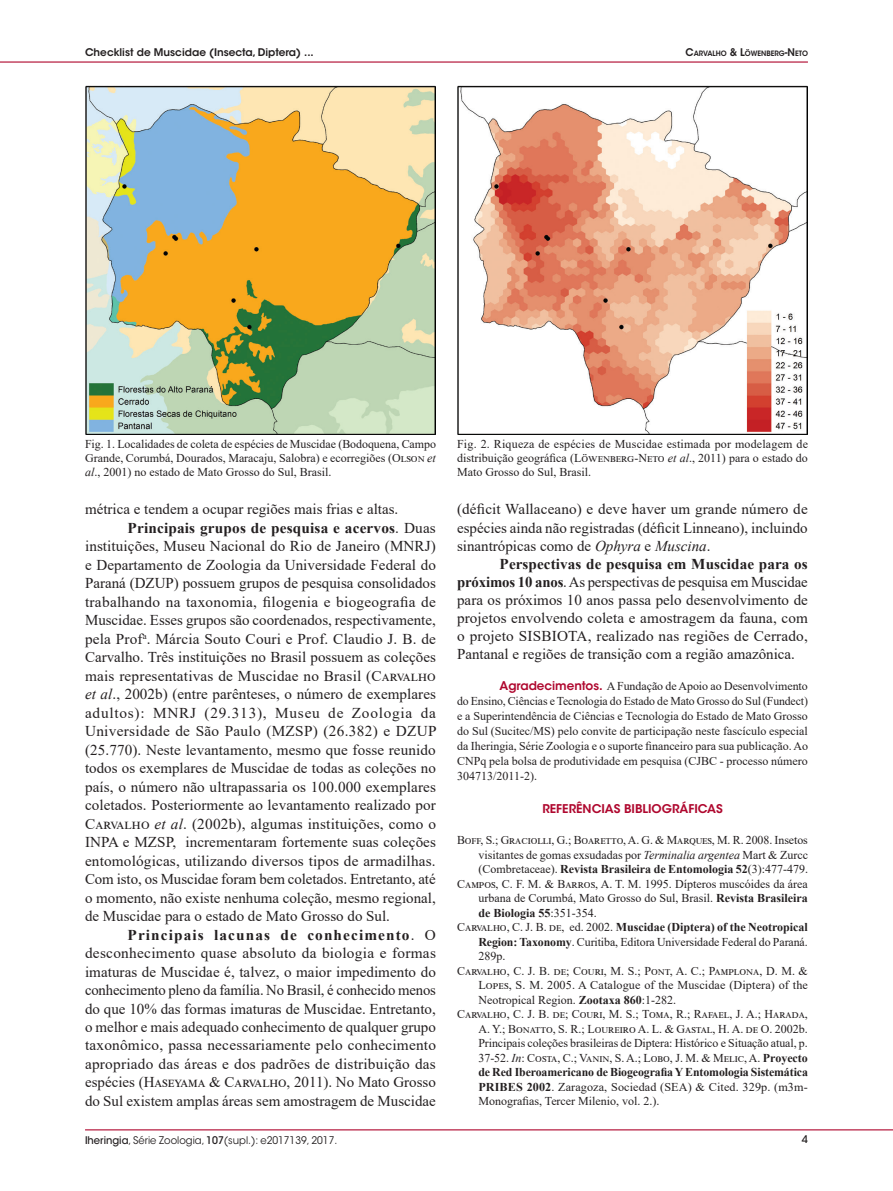
<style>
.page{position:relative;width:893px;height:1191px;background:#fff}
.page>*{position:absolute;margin:0;border:0;box-sizing:border-box;transform-origin:0 0}
.t1{font:15px/18.1px "Times New Roman";letter-spacing:.005em;color:#231f20;text-align:justify}
.t2{font:700 15px "Times New Roman";letter-spacing:.01em;color:#231f20}
.t3{font:15px "Times New Roman";letter-spacing:.05em;color:#231f20}
.t4{font:700 15px "Times New Roman";letter-spacing:.07em;color:#231f20}
.t5{font:12px/15.1px "Times New Roman";color:#231f20;text-align:justify}
.t6{font:700 12px "Times New Roman";color:#231f20}
.t7{font:12px "Times New Roman";letter-spacing:.075em;color:#231f20}
.t8{font:600 12px "ITC Avant Garde Std";color:#af072e}
.t9{font:10.5px "ITC Avant Garde Std";color:#231f20;scale:.95 1}
.t10{font:600 10.5px "ITC Avant Garde Std";color:#231f20}
.t11{font:500 10.5px "ITC Avant Garde Std";color:#231f20}
.t12{font:600 7.35px "ITC Avant Garde Std";color:#231f20;scale:.95 1}
.s1{font-size:10.5px}
.s2{font-style:italic}
.s3{font-weight:400}
.s4{font-weight:500}
.s5{font-weight:700}
.s6{font-family:"ITC Avant Garde Std";font-weight:600;color:#af072e}
</style>
<div class="page">
<hr style="left:0;top:61px;width:808px;height:2px;background:#af072e">
<hr style="left:85px;top:1129px;width:808px;height:1px;background:#af072e">
<img style="left:458px;top:85px;width:349px;height:350px">
<img style="left:86px;top:85px;width:349px;height:350px">
<p class="t10" style="left:85px;top:45px;width:230px">Checklist de Muscidae (Insecta, Diptera) ...</p>
<p class="t12" style="left:685px;top:48px;width:130px"><span class="s1">C</span>ARVALHO <span class="s1">&amp; L</span>ÖWENBERG<span class="s1">-N</span> ETO</p>
<p class="t5" style="left:85px;top:436px;width:352px;line-height:14.4px">Fig. 1. Localidades de coleta de espécies de Muscidae (Bodoquena, Campo Grande, Corumbá, Dourados, Maracaju, Salobra) e ecorregiões (Olson <span class="s2">et al</span>., 2001) no estado de Mato Grosso do Sul, Brasil.</p>
<p class="t5" style="left:457px;top:436px;width:352px;line-height:14.4px">Fig. 2. Riqueza de espécies de Muscidae estimada por modelagem de distribuição geográfica (Löwenberg-Neto <span class="s2">et al</span>., 2011) para o estado do Mato Grosso do Sul, Brasil.</p>
<p class="t1" style="left:85px;top:500px;width:315px">métrica e tendem a ocupar regiões mais frias e altas.</p>
<p class="t2" style="left:128px;top:517px;width:310px">Principais grupos de pesquisa e acervos<span class="s3">. Duas</span></p>
<p class="t1" style="left:85px;top:537px;width:352px">instituições, Museu Nacional do Rio de Janeiro (MNRJ)</p>
<p class="t1" style="left:85px;top:555px;width:352px">e Departamento de Zoologia da Universidade Federal do</p>
<p class="t1" style="left:85px;top:574px;width:352px">Paraná (DZUP) possuem grupos de pesquisa consolidados</p>
<p class="t1" style="left:85px;top:592px;width:352px">trabalhando na taxonomia, filogenia e biogeografia de</p>
<p class="t1" style="left:85px;top:611px;width:352px">Muscidae. Esses grupos são coordenados, respectivamente,</p>
<p class="t1" style="left:85px;top:629px;width:352px">pela Prof<sup>a</sup>. Márcia Souto Couri e Prof. Claudio J. B. de</p>
<p class="t1" style="left:85px;top:647px;width:352px">Carvalho. Três instituições no Brasil possuem as coleções</p>
<p class="t1" style="left:85px;top:666px;width:352px">mais representativas de Muscidae no Brasil (Carvalho</p>
<p class="t1" style="left:85px;top:684px;width:352px"><span class="s2">et al</span>., 2002b) (entre parênteses, o número de exemplares</p>
<p class="t3" style="left:85px;top:702px;width:352px">adultos): MNRJ (29.313), Museu de Zoologia da</p>
<p class="t1" style="left:85px;top:721px;width:353px">Universidade de São Paulo (MZSP) (26.382) e DZUP</p>
<p class="t1" style="left:85px;top:740px;width:352px">(25.770). Neste levantamento, mesmo que fosse reunido</p>
<p class="t1" style="left:85px;top:758px;width:352px">todos os exemplares de Muscidae de todas as coleções no</p>
<p class="t1" style="left:85px;top:777px;width:352px">país, o número não ultrapassaria os 100.000 exemplares</p>
<p class="t1" style="left:85px;top:795px;width:352px">coletados. Posteriormente ao levantamento realizado por</p>
<p class="t1" style="left:85px;top:814px;width:352px">Carvalho <span class="s2">et al</span>. (2002b), algumas instituições, como o</p>
<p class="t1" style="left:85px;top:832px;width:352px">INPA e MZSP, incrementaram fortemente suas coleções</p>
<p class="t1" style="left:85px;top:851px;width:352px">entomológicas, utilizando diversos tipos de armadilhas.</p>
<p class="t1" style="left:85px;top:869px;width:352px">Com isto, os Muscidae foram bem coletados. Entretanto, até</p>
<p class="t1" style="left:85px;top:888px;width:352px">o momento, não existe nenhuma coleção, mesmo regional,</p>
<p class="t1" style="left:85px;top:906px;width:306px">de Muscidae para o estado de Mato Grosso do Sul.</p>
<p class="t4" style="left:128px;top:923px;width:310px">Principais lacunas de conhecimento<span class="s3">. O</span></p>
<p class="t1" style="left:85px;top:943px;width:352px">desconhecimento quase absoluto da biologia e formas</p>
<p class="t1" style="left:85px;top:962px;width:352px">imaturas de Muscidae é, talvez, o maior impedimento do</p>
<p class="t1" style="left:85px;top:980px;width:352px">conhecimento pleno da família. No Brasil, é conhecido menos</p>
<p class="t1" style="left:85px;top:999px;width:352px">do que 10% das formas imaturas de Muscidae. Entretanto,</p>
<p class="t1" style="left:85px;top:1017px;width:352px">o melhor e mais adequado conhecimento de qualquer grupo</p>
<p class="t1" style="left:85px;top:1036px;width:353px">taxonômico, passa necessariamente pelo conhecimento</p>
<p class="t1" style="left:85px;top:1054px;width:352px">apropriado das áreas e dos padrões de distribuição das</p>
<p class="t1" style="left:85px;top:1072px;width:352px">espécies (Haseyama &amp; Carvalho, 2011). No Mato Grosso</p>
<p class="t1" style="left:85px;top:1091px;width:352px">do Sul existem amplas áreas sem amostragem de Muscidae</p>
<p class="t9" style="left:85px;top:1133px;width:267px"><span class="s4">Iheringia</span>, Série Zoologia, <span class="s4">107</span>(supl.): e2017139, 2017.</p>
<p class="t1" style="left:457px;top:500px;width:352px">(déficit Wallaceano) e deve haver um grande número de espécies ainda não registradas (déficit Linneano), incluindo sinantrópicas como de <span class="s2">Ophyra</span> e <span class="s2">Muscina</span>.</p>
<p class="t1" style="left:457px;top:554px;width:352px;text-indent:43px"><span class="s5">Perspectivas de pesquisa em Muscidae para os próximos 10 anos</span>. As perspectivas de pesquisa em Muscidae para os próximos 10 anos passa pelo desenvolvimento de projetos envolvendo coleta e amostragem da fauna, com o projeto SISBIOTA, realizado nas regiões de Cerrado, Pantanal e regiões de transição com a região amazônica.</p>
<p class="t5" style="left:457px;top:677px;width:352px;text-indent:43px"><span class="s6">Agradecimentos.</span> A Fundação de Apoio ao Desenvolvimento do Ensino, Ciências e Tecnologia do Estado de Mato Grosso do Sul (Fundect) e a Superintendência de Ciências e Tecnologia do Estado de Mato Grosso do Sul (Sucitec/MS) pelo convite de participação neste fascículo especial da Iheringia, Série Zoologia e o suporte financeiro para sua publicação. Ao CNPq pela bolsa de produtividade em pesquisa (CJBC - processo número 304713/2011-2).</p>
<p class="t8" style="left:542px;top:800px;width:182px">REFERÊNCIAS BIBLIOGRÁFICAS</p>
<p class="t5" style="left:457px;top:832px;width:352px">Boff, S.; Graciolli, G.; Boaretto, A. G. &amp; Marques, M. R. 2008. Insetos</p>
<p class="t5" style="left:478px;top:846px;width:331px">visitantes de gomas exsudadas por <span class="s2">Terminalia argentea</span> Mart &amp; Zurcc</p>
<p class="t6" style="left:478px;top:860px;width:331px"><span class="s3">(Combretaceae).</span> Revista Brasileira de Entomologia 52<span class="s3">(3):477-479.</span></p>
<p class="t5" style="left:457px;top:875px;width:352px">Campos, C. F. M. &amp; Barros, A. T. M. 1995. Dípteros muscóides da área</p>
<p class="t5" style="left:478px;top:890px;width:331px">urbana de Corumbá, Mato Grosso do Sul, Brasil. <span class="s5">Revista Brasileira</span></p>
<p class="t6" style="left:478px;top:904px;width:120px">de Biologia 55<span class="s3">:351-354.</span></p>
<p class="t6" style="left:457px;top:918px;width:352px"><span class="s3">Carvalho, C. J. B. de, ed. 2002.</span> Muscidae (Diptera) of the Neotropical</p>
<p class="t5" style="left:478px;top:933px;width:331px"><span class="s5">Region: Taxonomy</span>. Curitiba, Editora Universidade Federal do Paraná.</p>
<p class="t5" style="left:478px;top:948px;width:28px">289p.</p>
<p class="t7" style="left:457px;top:962px;width:352px">Carvalho, C. J. B. de; Couri, M. S.; Pont, A. C.; Pamplona, D. M. &amp;</p>
<p class="t5" style="left:478px;top:977px;width:331px">Lopes, S. M. 2005. A Catalogue of the Muscidae (Diptera) of the</p>
<p class="t5" style="left:478px;top:991px;width:199px">Neotropical Region. <span class="s5">Zootaxa 860</span>:1-282.</p>
<p class="t7" style="left:457px;top:1005px;width:352px">Carvalho, C. J. B. de; Couri, M. S.; Toma, R.; Rafael, J. A.; Harada,</p>
<p class="t5" style="left:478px;top:1020px;width:331px">A. Y.; Bonatto, S. R.; Loureiro A. L. &amp; Gastal, H. A. de O. 2002b.</p>
<p class="t5" style="left:478px;top:1035px;width:331px">Principais coleções brasileiras de Diptera: Histórico e Situação atual, p.</p>
<p class="t5" style="left:478px;top:1050px;width:331px">37-52. <span class="s2">In</span>: Costa, C.; Vanin, S. A.; Lobo, J. M. &amp; Melic, A. <span class="s5">Proyecto</span></p>
<p class="t6" style="left:478px;top:1063px;width:331px">de Red Iberoamericano de Biogeografia Y Entomologia Sistemática</p>
<p class="t5" style="left:478px;top:1079px;width:331px"><span class="s5">PRIBES 2002</span>. Zaragoza, Sociedad (SEA) &amp; Cited. 329p. (m3m-</p>
<p class="t5" style="left:478px;top:1093px;width:183px">Monografias, Tercer Milenio, vol. 2.).</p>
<p class="t11" style="left:802px;top:1133px;width:8px">4</p>
</div>
